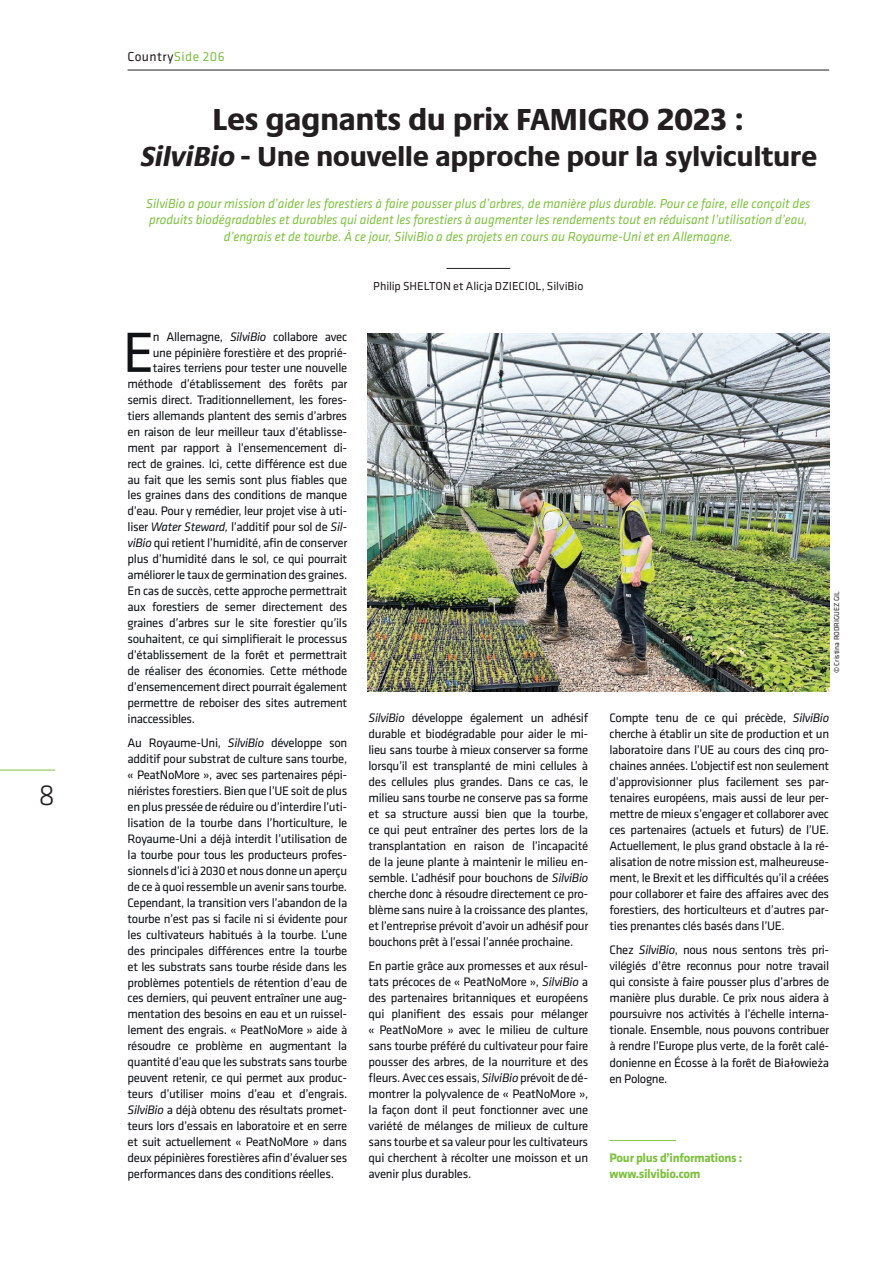
<style>
.page{position:relative;width:893px;height:1263px;background:#fff}
.page>*{position:absolute;margin:0;border:0;box-sizing:border-box;transform-origin:0 0}
.t1{font:58.65px "Klavika";color:#101216}
.Default{font:800 31.5px "Praxis Next";letter-spacing:-.015em;color:#231f20}
.t2{font:300 30px "Klavika";color:#231f20}
.Default-2{font:800 28.5px "Praxis Next";letter-spacing:-.015em;color:#231f20}
.t3{font:italic 13.5px/16.5px "Klavika";letter-spacing:-.005em;color:#7fc241;text-align:center}
.t4{font:13.5px "Klavika";letter-spacing:.03em;color:#231f20}
.t5{font:12.75px/16px "Klavika";letter-spacing:-.025em;color:#101216;text-align:justify}
.t6{font:700 12.75px/15.8px "Klavika";letter-spacing:-.025em;color:#7fc241}
.t7{font:12px "Klavika";color:#231f20}
.Heading_4{font:7.5px "Klavika";color:#231f20}
.s1{color:#7fc241}
.s2{font-style:italic}
</style>
<div class="page">
<hr style="left:0;top:770px;width:55px;height:1px;background:#7fc241">
<hr style="left:609px;top:1140px;width:67px;height:1px;background:#7fc241">
<hr style="left:446px;top:268px;width:64px;height:1px;background:#231f20">
<hr style="left:128px;top:70px;width:701px;height:1px;background:#231f20">
<img style="left:367px;top:333px;width:462px;height:358px">
<p class="t2" style="left:39px;top:779px;width:18px">8</p>
<p class="t4" style="left:128px;top:49px;width:99px">Country<span class="s1">Side 206</span></p>
<p class="Default" style="left:212px;top:94px;width:534px">Les gagnants du prix FAMIGRO 2023 :</p>
<p class="Default-2" style="left:140px;top:133px;width:679px"><span class="s2">SilviBio</span> - Une nouvelle approche pour la sylviculture</p>
<p class="t3" style="left:146px;top:195px;width:666px">SilviBio a pour mission d’aider les forestiers à faire pousser plus d’arbres, de manière plus durable. Pour ce faire, elle conçoit des produits biodégradables et durables qui aident les forestiers à augmenter les rendements tout en réduisant l’utilisation d’eau, d’engrais et de tourbe. À ce jour, SilviBio a des projets en cours au Royaume-Uni et en Allemagne.</p>
<p class="t7" style="left:373px;top:280px;width:212px">Philip SHELTON et Alicja DZIECIOL, SilviBio</p>
<p class="t1" style="left:123px;top:320px;width:33px">E</p>
<p class="t5" style="left:153px;top:329px;width:196px">n Allemagne, <span class="s2">SilviBio</span> collabore avec</p>
<p class="t5" style="left:153px;top:345px;width:196px">une pépinière forestière et des proprié-</p>
<p class="t5" style="left:153px;top:360px;width:196px">taires terriens pour tester une nouvelle</p>
<p class="t5" style="left:128px;top:376px;width:221px">méthode d’établissement des forêts par</p>
<p class="t5" style="left:128px;top:392px;width:221px">semis direct. Traditionnellement, les fores-</p>
<p class="t5" style="left:128px;top:408px;width:221px">tiers allemands plantent des semis d’arbres</p>
<p class="t5" style="left:128px;top:424px;width:221px">en raison de leur meilleur taux d’établisse-</p>
<p class="t5" style="left:128px;top:440px;width:221px">ment par rapport à l’ensemencement di-</p>
<p class="t5" style="left:128px;top:455px;width:221px">rect de graines. Ici, cette différence est due</p>
<p class="t5" style="left:128px;top:471px;width:221px">au fait que les semis sont plus fiables que</p>
<p class="t5" style="left:128px;top:487px;width:221px">les graines dans des conditions de manque</p>
<p class="t5" style="left:128px;top:503px;width:221px">d’eau. Pour y remédier, leur projet vise à uti-</p>
<p class="t5" style="left:128px;top:519px;width:221px">liser <span class="s2">Water Steward,</span> l’additif pour sol de <span class="s2">Sil-</span></p>
<p class="t5" style="left:128px;top:535px;width:221px"><span class="s2">viBio</span> qui retient l’humidité, afin de conserver</p>
<p class="t5" style="left:128px;top:551px;width:221px">plus d’humidité dans le sol, ce qui pourrait</p>
<p class="t5" style="left:128px;top:567px;width:221px">améliorer le taux de germination des graines.</p>
<p class="t5" style="left:128px;top:583px;width:221px">En cas de succès, cette approche permettrait</p>
<p class="t5" style="left:128px;top:599px;width:221px">aux forestiers de semer directement des</p>
<p class="t5" style="left:128px;top:615px;width:221px">graines d’arbres sur le site forestier qu’ils</p>
<p class="t5" style="left:128px;top:631px;width:221px">souhaitent, ce qui simplifierait le processus</p>
<p class="t5" style="left:128px;top:647px;width:221px">d’établissement de la forêt et permettrait</p>
<p class="t5" style="left:128px;top:663px;width:221px">de réaliser des économies. Cette méthode</p>
<p class="t5" style="left:128px;top:679px;width:221px">d’ensemencement direct pourrait également</p>
<p class="t5" style="left:128px;top:695px;width:221px">permettre de reboiser des sites autrement</p>
<p class="t5" style="left:128px;top:711px;width:69px">inaccessibles.</p>
<p class="t5" style="left:128px;top:735px;width:221px">Au Royaume-Uni, <span class="s2">SilviBio</span> développe son additif pour substrat de culture sans tourbe, « PeatNoMore », avec ses partenaires pépi&shy;niéristes forestiers. Bien que l’UE soit de plus en plus pressée de réduire ou d’interdire l’uti&shy;lisation de la tourbe dans l’horticulture, le Royaume-Uni a déjà interdit l’utilisation de la tourbe pour tous les producteurs profes&shy;sionnels d’ici à 2030 et nous donne un aperçu de ce à quoi ressemble un avenir sans tourbe.<br>Cependant, la transition vers l’abandon de la tourbe n’est pas si facile ni si évidente pour les cultivateurs habitués à la tourbe. L’une des principales différences entre la tourbe et les substrats sans tourbe réside dans les problèmes potentiels de rétention d’eau de ces derniers, qui peuvent entraîner une aug&shy;mentation des besoins en eau et un ruissel&shy;lement des engrais. « PeatNoMore » aide à résoudre ce problème en augmentant la quantité d’eau que les substrats sans tourbe peuvent retenir, ce qui permet aux produc&shy;teurs d’utiliser moins d’eau et d’engrais.<br><span class="s2">SilviBio</span> a déjà obtenu des résultats promet&shy;teurs lors d’essais en laboratoire et en serre et suit actuellement « PeatNoMore » dans deux pépinières forestières afin d’évaluer ses performances dans des conditions réelles.</p>
<p class="t5" style="left:369px;top:710px;width:221px"><span class="s2">SilviBio</span> développe également un adhésif durable et biodégradable pour aider le mi&shy;lieu sans tourbe à mieux conserver sa forme lorsqu’il est transplanté de mini cellules à des cellules plus grandes. Dans ce cas, le milieu sans tourbe ne conserve pas sa forme et sa structure aussi bien que la tourbe, ce qui peut entraîner des pertes lors de la transplantation en raison de l’incapacité de la jeune plante à maintenir le milieu en&shy;semble. L’adhésif pour bouchons de <span class="s2">SilviBio </span>cherche donc à résoudre directement ce pro&shy;blème sans nuire à la croissance des plantes, et l’entreprise prévoit d’avoir un adhésif pour bouchons prêt à l’essai l’année prochaine.</p>
<p class="t5" style="left:369px;top:958px;width:221px">En partie grâce aux promesses et aux résul&shy;tats précoces de « PeatNoMore », <span class="s2">SilviBio</span> a des partenaires britanniques et européens qui planifient des essais pour mélanger « PeatNoMore » avec le milieu de culture sans tourbe préféré du cultivateur pour faire pousser des arbres, de la nourriture et des fleurs. Avec ces essais, <span class="s2">SilviBio</span> prévoit de dé&shy;montrer la polyvalence de « PeatNoMore », la façon dont il peut fonctionner avec une variété de mélanges de milieux de culture sans tourbe et sa valeur pour les cultivateurs qui cherchent à récolter une moisson et un avenir plus durables.</p>
<p class="Heading_4" style="left:832px;top:673px;width:84px;rotate:-90deg">© Cristina RODRIGUEZ GIL</p>
<p class="t5" style="left:609px;top:710px;width:221px">Compte tenu de ce qui précède, <span class="s2">SilviBio </span>cherche à établir un site de production et un laboratoire dans l’UE au cours des cinq pro&shy;chaines années. L’objectif est non seulement d’approvisionner plus facilement ses par&shy;tenaires européens, mais aussi de leur per&shy;mettre de mieux s’engager et collaborer avec ces partenaires (actuels et futurs) de l’UE.<br>Actuellement, le plus grand obstacle à la ré&shy;alisation de notre mission est, malheureuse&shy;ment, le Brexit et les difficultés qu’il a créées pour collaborer et faire des affaires avec des forestiers, des horticulteurs et d’autres par&shy;ties prenantes clés basés dans l’UE.</p>
<p class="t5" style="left:609px;top:942px;width:221px">Chez <span class="s2">SilviBio</span>, nous nous sentons très pri&shy;vilégiés d’être reconnus pour notre travail qui consiste à faire pousser plus d’arbres de manière plus durable. Ce prix nous aidera à poursuivre nos activités à l’échelle interna&shy;tionale. Ensemble, nous pouvons contribuer à rendre l’Europe plus verte, de la forêt calé&shy;donienne en Écosse à la forêt de Białowieża en Pologne.</p>
<p class="t6" style="left:609px;top:1150px;width:134px">Pour plus d’informations : www.silvibio.com</p>
</div>
